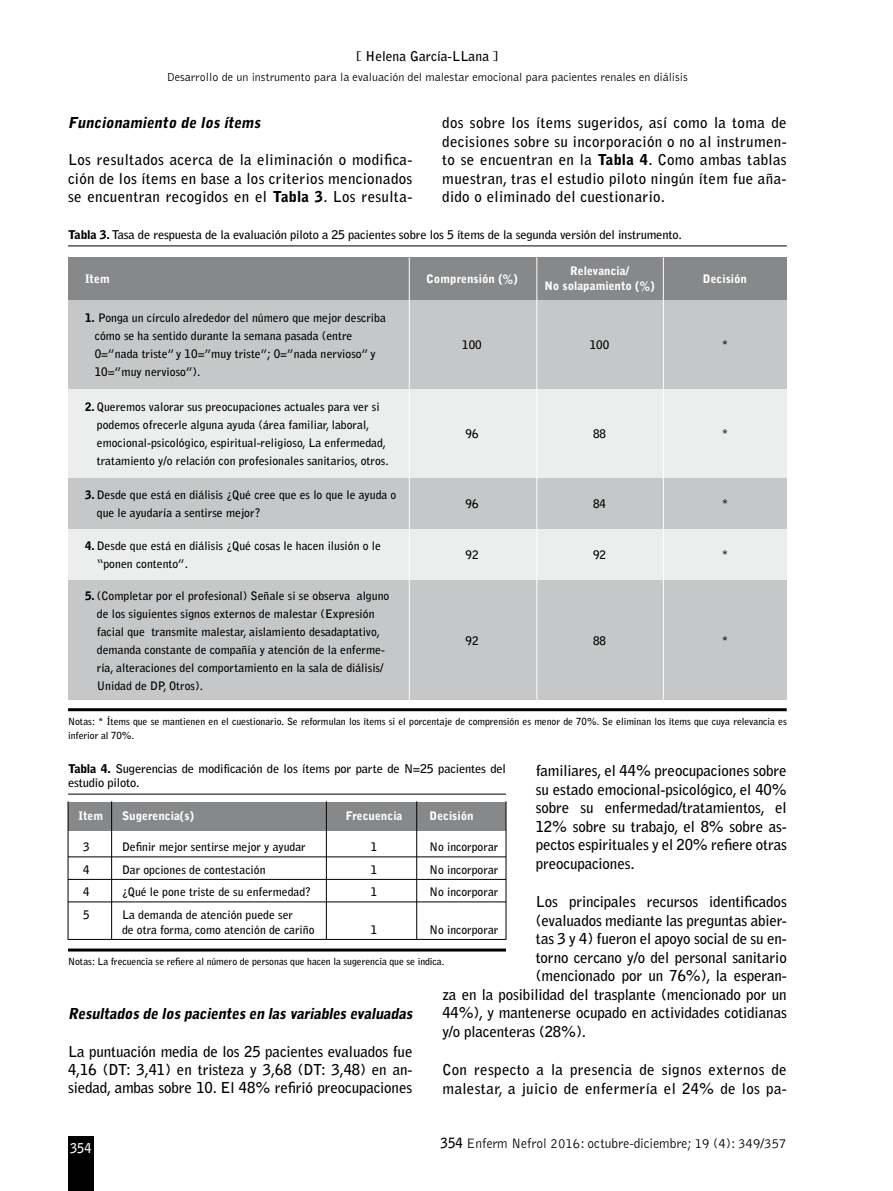
<style>
.page{position:relative;width:893px;height:1191px;background:#fff}
.page>*{position:absolute;margin:0;border:0;box-sizing:border-box;transform-origin:0 0}
.t1{font:700 15px/18.5px "Bell Gothic Std";letter-spacing:-.01em;color:#000;text-align:justify}
.t2{font:700 15px/18.5px "Bell Gothic Std";letter-spacing:.02em;color:#000}
.t3{font:italic 900 15px "Bell Gothic Std";color:#000}
.t4{font:300 14.1px "Bell Gothic Std";color:#000;scale:.95 1}
.t5{font:700 13.5px "Bell Gothic Std";color:#000}
.t6{font:700 13.5px "Bell Gothic Std";color:#fff;scale:.95 1}
.t7{font:700 12px/14.4px "Bell Gothic Std";letter-spacing:-.015em;color:#000;scale:1.04 1}
.t8{font:300 12px "Bell Gothic Std";color:#000}
.t9{font:700 11.7px/18px "Bell Gothic Std";color:#000}
.t10{font:900 11.7px/15px "Bell Gothic Std";color:#fff;text-align:center}
.t11{font:700 9.75px/13.5px "Bell Gothic Std";letter-spacing:-.005em;color:#000}
.s1{font-weight:900}
.s2{font-weight:700}
</style>
<div class="page">
<div style="left:68px;top:1136px;width:26px;height:55px;background:#000"></div>
<div style="left:68px;top:257px;width:340px;height:43px;background:#87888a"></div>
<div style="left:408px;top:257px;width:128px;height:43px;background:#87888a"></div>
<div style="left:536px;top:257px;width:127px;height:43px;background:#87888a"></div>
<div style="left:663px;top:257px;width:124px;height:43px;background:#87888a"></div>
<div style="left:68px;top:300px;width:340px;height:89px;background:#c6c7c8"></div>
<div style="left:408px;top:300px;width:128px;height:89px;background:#c6c7c8"></div>
<div style="left:536px;top:300px;width:127px;height:89px;background:#c6c7c8"></div>
<div style="left:663px;top:300px;width:124px;height:89px;background:#c6c7c8"></div>
<div style="left:68px;top:389px;width:340px;height:89px;background:#eceded"></div>
<div style="left:408px;top:389px;width:128px;height:89px;background:#eceded"></div>
<div style="left:536px;top:389px;width:127px;height:89px;background:#eceded"></div>
<div style="left:663px;top:389px;width:124px;height:89px;background:#eceded"></div>
<div style="left:68px;top:478px;width:340px;height:51px;background:#c6c7c8"></div>
<div style="left:408px;top:478px;width:128px;height:51px;background:#c6c7c8"></div>
<div style="left:536px;top:478px;width:127px;height:51px;background:#c6c7c8"></div>
<div style="left:663px;top:478px;width:124px;height:51px;background:#c6c7c8"></div>
<div style="left:68px;top:529px;width:340px;height:51px;background:#eceded"></div>
<div style="left:408px;top:529px;width:128px;height:51px;background:#eceded"></div>
<div style="left:536px;top:529px;width:127px;height:51px;background:#eceded"></div>
<div style="left:663px;top:529px;width:124px;height:51px;background:#eceded"></div>
<div style="left:68px;top:580px;width:340px;height:119px;background:#c6c7c8"></div>
<div style="left:408px;top:580px;width:128px;height:119px;background:#c6c7c8"></div>
<div style="left:536px;top:580px;width:127px;height:119px;background:#c6c7c8"></div>
<div style="left:663px;top:580px;width:124px;height:119px;background:#c6c7c8"></div>
<hr style="left:68px;top:246px;width:719px;height:1px;background:#000">
<hr style="left:68px;top:708px;width:719px;height:3px;background:#000">
<hr style="left:409px;top:257px;width:1px;height:442px;background:#fff">
<hr style="left:537px;top:257px;width:1px;height:442px;background:#fff">
<hr style="left:663px;top:257px;width:1px;height:442px;background:#fff">
<div style="left:68px;top:801px;width:438px;height:29px;background:#87888a"></div>
<hr style="left:68px;top:948px;width:438px;height:3px;background:#000">
<hr style="left:68px;top:856px;width:438px;height:1px;background:#000">
<hr style="left:68px;top:879px;width:438px;height:1px;background:#000">
<hr style="left:68px;top:901px;width:438px;height:1px;background:#000">
<hr style="left:68px;top:939px;width:438px;height:1px;background:#000">
<hr style="left:68px;top:794px;width:438px;height:1px;background:#000">
<hr style="left:68px;top:801px;width:1px;height:138px;background:#000">
<hr style="left:111px;top:801px;width:1px;height:138px;background:#000">
<hr style="left:326px;top:801px;width:1px;height:138px;background:#000">
<hr style="left:416px;top:801px;width:1px;height:138px;background:#000">
<hr style="left:506px;top:801px;width:1px;height:138px;background:#000">
<p class="t5" style="left:357px;top:48px;width:143px">[ Helena García-LLana ]</p>
<p class="t8" style="left:167px;top:70px;width:522px">Desarrollo de un instrumento para la evaluación del malestar emocional para pacientes renales en diálisis</p>
<p class="t3" style="left:68px;top:114px;width:197px">Funcionamiento de los ítems</p>
<p class="t1" style="left:68px;top:151px;width:346px">Los resultados acerca de la eliminación o modifica&shy;ción de los ítems en base a los criterios mencionados se encuentran recogidos en el <span class="s1">Tabla 3</span>. Los resulta-</p>
<p class="t1" style="left:442px;top:114px;width:346px">dos sobre los ítems sugeridos, así como la toma de decisiones sobre su incorporación o no al instrumen&shy;to se encuentran en la <span class="s1">Tabla 4</span>. Como ambas tablas muestran, tras el estudio piloto ningún ítem fue aña&shy;dido o eliminado del cuestionario.</p>
<p class="t7" style="left:68px;top:227px;width:592px"><span class="s1">Tabla 3.</span> Tasa de respuesta de la evaluación piloto a 25 pacientes sobre los 5 ítems de la segunda versión del instrumento.</p>
<p class="t10" style="left:85px;top:271px;width:26px">Item</p>
<p class="t10" style="left:426px;top:271px;width:93px">Comprensión (%)</p>
<p class="t10" style="left:544px;top:264px;width:112px">Relevancia/<br>No solapamiento (%)</p>
<p class="t10" style="left:703px;top:271px;width:46px">Decisión</p>
<p class="t9" style="left:95px;top:309px;width:293px;text-indent:-10px"><span class="s1">1.</span> Ponga un círculo alrededor del número que mejor describa cómo se ha sentido durante la semana pasada (entre 0=”nada triste” y 10=”muy triste”; 0=”nada nervioso” y 10=”muy nervioso”).</p>
<p class="t9" style="left:462px;top:336px;width:21px">100</p>
<p class="t9" style="left:590px;top:336px;width:21px">100</p>
<p class="t9" style="left:722px;top:336px;width:8px">*</p>
<p class="t9" style="left:97px;top:398px;width:293px;text-indent:-12px"><span class="s1">2.</span> Queremos valorar sus preocupaciones actuales para ver si podemos ofrecerle alguna ayuda (área familiar, laboral, emocional-psicológico, espiritual-religioso, La enfermedad, tratamiento y/o relación con profesionales sanitarios, otros.</p>
<p class="t9" style="left:465px;top:425px;width:15px">96</p>
<p class="t9" style="left:593px;top:425px;width:15px">88</p>
<p class="t9" style="left:722px;top:425px;width:8px">*</p>
<p class="t9" style="left:97px;top:486px;width:301px;text-indent:-12px"><span class="s1">3.</span> Desde que está en diálisis ¿Qué cree que es lo que le ayuda o que le ayudaría a sentirse mejor?</p>
<p class="t9" style="left:465px;top:495px;width:15px">96</p>
<p class="t9" style="left:593px;top:495px;width:15px">84</p>
<p class="t9" style="left:722px;top:495px;width:8px">*</p>
<p class="t9" style="left:97px;top:537px;width:286px;text-indent:-12px"><span class="s1">4.</span> Desde que está en diálisis ¿Qué cosas le hacen ilusión o le “ponen contento”.</p>
<p class="t9" style="left:465px;top:546px;width:15px">92</p>
<p class="t9" style="left:593px;top:546px;width:15px">92</p>
<p class="t9" style="left:722px;top:546px;width:8px">*</p>
<p class="t9" style="left:97px;top:586px;width:294px;text-indent:-12px"><span class="s1">5.</span> (Completar por el profesional) Señale si se observa alguno de los siguientes signos externos de malestar (Expresión facial que transmite malestar, aislamiento desadaptativo, demanda constante de compañía y atención de la enferme&shy;ría, alteraciones del comportamiento en la sala de diálisis/ Unidad de DP, Otros).</p>
<p class="t9" style="left:465px;top:631px;width:15px">92</p>
<p class="t9" style="left:593px;top:631px;width:15px">88</p>
<p class="t9" style="left:722px;top:631px;width:8px">*</p>
<p class="t11" style="left:68px;top:714px;width:720px">Notas: * Ítems que se mantienen en el cuestionario. Se reformulan los ítems si el porcentaje de comprensión es menor de 70%. Se eliminan los ítems que cuya relevancia es inferior al 70%.</p>
<p class="t7" style="left:68px;top:761px;width:423px"><span class="s1">Tabla 4.</span> Sugerencias de modificación de los ítems por parte de N=25 pacientes del estudio piloto.</p>
<p class="t1" style="left:536px;top:761px;width:253px">familiares, el 44% preocupaciones sobre su estado emocional-psicológico, el 40% sobre su enfermedad/tratamientos, el 12% sobre su trabajo, el 8% sobre as&shy;pectos espirituales y el 20% refiere otras preocupaciones.</p>
<p class="t1" style="left:536px;top:892px;width:253px">Los principales recursos identificados</p>
<p class="t1" style="left:536px;top:911px;width:253px">(evaluados mediante las preguntas abier-</p>
<p class="t1" style="left:536px;top:929px;width:252px">tas 3 y 4) fueron el apoyo social de su en-</p>
<p class="t1" style="left:536px;top:948px;width:253px">torno cercano y/o del personal sanitario</p>
<p class="t1" style="left:536px;top:966px;width:253px">(mencionado por un 76%), la esperan-</p>
<p class="t1" style="left:442px;top:985px;width:346px">za en la posibilidad del trasplante (mencionado por un</p>
<p class="t1" style="left:442px;top:1003px;width:346px">44%), y mantenerse ocupado en actividades cotidianas</p>
<p class="t1" style="left:442px;top:1022px;width:145px">y/o placenteras (28%).</p>
<p class="t2" style="left:442px;top:1060px;width:346px">Con respecto a la presencia de signos externos de malestar, a juicio de enfermería el 24% de los pa-</p>
<p class="t10" style="left:79px;top:808px;width:26px">Item</p>
<p class="t10" style="left:122px;top:808px;width:74px">Sugerencia(s)</p>
<p class="t10" style="left:346px;top:808px;width:58px">Frecuencia</p>
<p class="t10" style="left:430px;top:808px;width:46px">Decisión</p>
<p class="t9" style="left:83px;top:838px;width:8px">3</p>
<p class="t9" style="left:122px;top:838px;width:185px">Definir mejor sentirse mejor y ayudar</p>
<p class="t9" style="left:371px;top:838px;width:8px">1</p>
<p class="t9" style="left:430px;top:838px;width:70px">No incorporar</p>
<p class="t9" style="left:83px;top:860px;width:8px">4</p>
<p class="t9" style="left:122px;top:860px;width:145px">Dar opciones de contestación</p>
<p class="t9" style="left:371px;top:860px;width:8px">1</p>
<p class="t9" style="left:430px;top:860px;width:70px">No incorporar</p>
<p class="t9" style="left:83px;top:883px;width:8px">4</p>
<p class="t9" style="left:122px;top:883px;width:191px">¿Qué le pone triste de su enfermedad?</p>
<p class="t9" style="left:371px;top:883px;width:8px">1</p>
<p class="t9" style="left:430px;top:883px;width:70px">No incorporar</p>
<p class="t9" style="left:83px;top:905px;width:8px">5</p>
<p class="t9" style="left:122px;top:907px;width:194px;line-height:15px">La demanda de atención puede ser<br>de otra forma, como atención de cariño</p>
<p class="t9" style="left:371px;top:920px;width:8px">1</p>
<p class="t9" style="left:430px;top:920px;width:70px">No incorporar</p>
<p class="t11" style="left:68px;top:955px;width:378px">Notas: La frecuencia se refiere al número de personas que hacen la sugerencia que se indica.</p>
<p class="t3" style="left:68px;top:1005px;width:349px">Resultados de los pacientes en las variables evaluadas</p>
<p class="t1" style="left:68px;top:1042px;width:346px">La puntuación media de los 25 pacientes evaluados fue 4,16 (DT: 3,41) en tristeza y 3,68 (DT: 3,48) en an&shy;siedad, ambas sobre 10. El 48% refirió preocupaciones</p>
<p class="t6" style="left:70px;top:1139px;width:24px">354</p>
<p class="t4" style="left:441px;top:1135px;width:366px"><span class="s2">354</span> Enferm Nefrol 2016: octubre-diciembre; 19 (4): 349/357</p>
</div>
